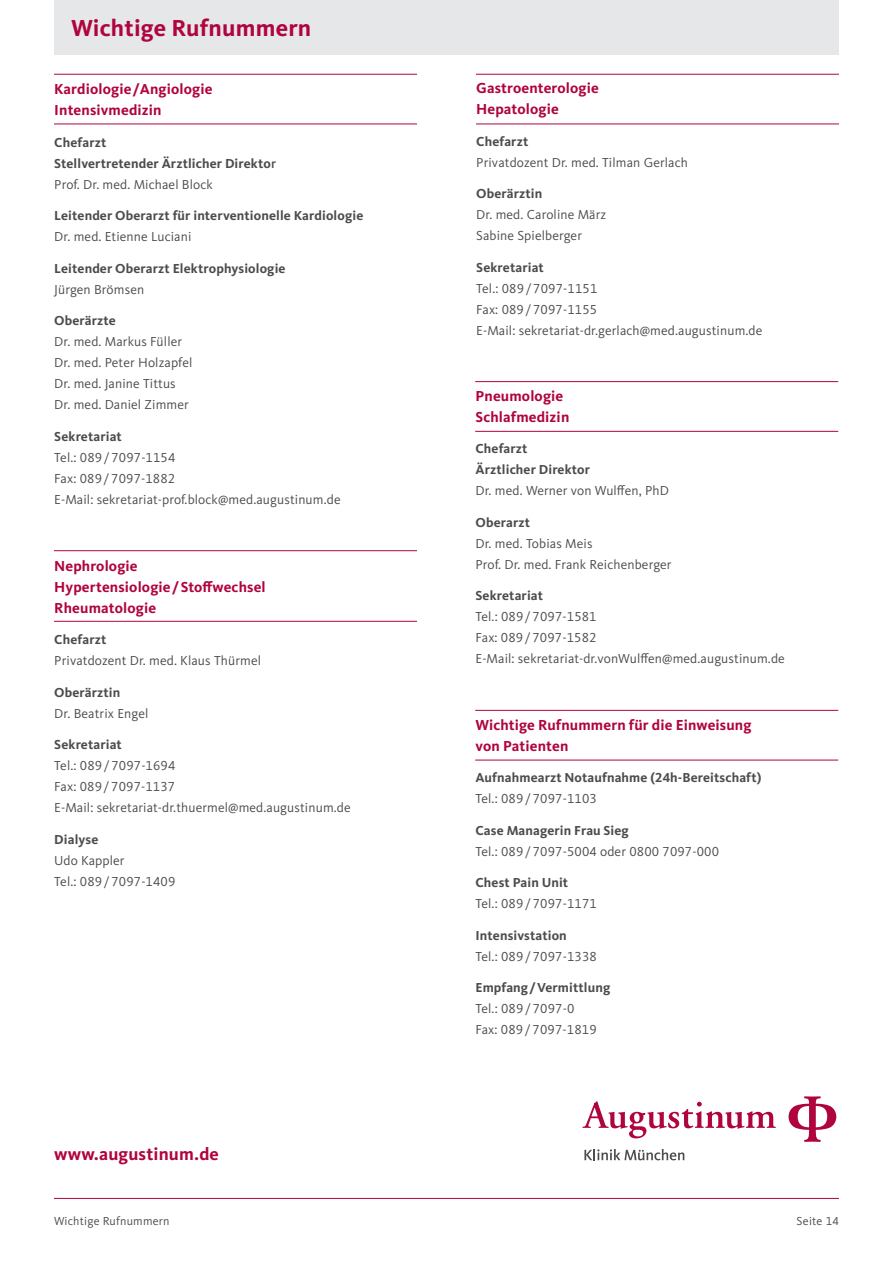
<style>
.page{position:relative;width:893px;height:1263px;background:#fff}
.page>*{position:absolute;margin:0;border:0;box-sizing:border-box;transform-origin:0 0}
.t1{font:700 24px "Kievit OT";letter-spacing:.01em;color:#b0043d}
.t2{font:700 18px "Kievit OT";letter-spacing:.01em;color:#b0043d}
.t3{font:700 15px/21px "Kievit OT";letter-spacing:.01em;color:#b0043d}
.t4{font:13.5px/21px "Kievit OT";letter-spacing:.01em;color:#4b4c4d}
.t5{font:700 13.5px/21px "Kievit OT";letter-spacing:.01em;color:#4b4c4d}
.t6{font:12px "Kievit OT";letter-spacing:.02em;color:#4b4c4d}
.s1{font-weight:500}
.s2{font-weight:400}
</style>
<div class="page">
<div style="left:54px;top:0;width:784px;height:54px;background:#e6e7e9"></div>
<hr style="left:54px;top:1198px;width:785px;height:1px;background:#b0043d">
<hr style="left:476px;top:74px;width:363px;height:1px;background:#b0043d">
<hr style="left:476px;top:124px;width:363px;height:1px;background:#b0043d">
<hr style="left:54px;top:74px;width:363px;height:1px;background:#b0043d">
<hr style="left:54px;top:124px;width:363px;height:1px;background:#b0043d">
<hr style="left:475px;top:381px;width:363px;height:1px;background:#b0043d">
<hr style="left:475px;top:431px;width:363px;height:1px;background:#b0043d">
<hr style="left:475px;top:710px;width:363px;height:1px;background:#b0043d">
<hr style="left:475px;top:760px;width:363px;height:1px;background:#b0043d">
<hr style="left:54px;top:550px;width:363px;height:1px;background:#b0043d">
<hr style="left:54px;top:621px;width:363px;height:1px;background:#b0043d">
<svg style="left:583px;top:1101px;width:193px;height:37px"></svg>
<svg style="left:788px;top:1096px;width:48px;height:46px"></svg>
<svg style="left:584px;top:1149px;width:100px;height:11px"></svg>
<h1 class="t1" style="left:71px;top:14px;width:242px">Wichtige Rufnummern</h1>
<p class="t3" style="left:54px;top:79px;width:160px">Kardiologie/Angiologie<br>Intensivmedizin</p>
<p class="t5" style="left:54px;top:132px;width:223px">Chefarzt<br>Stellvertretender Ärztlicher Direkto<span class="s1">r<br></span><span class="s2">Prof. Dr. med. Michael Block</span></p>
<p class="t5" style="left:54px;top:205px;width:311px">Leitender Oberarzt für interventionelle Kardiologie</p>
<p class="t4" style="left:54px;top:226px;width:139px">Dr. med. Etienne Luciani</p>
<p class="t5" style="left:54px;top:258px;width:233px">Leitender Oberarzt Elektrophysiologie</p>
<p class="t4" style="left:54px;top:279px;width:92px">Jürgen Brömsen</p>
<p class="t5" style="left:54px;top:310px;width:63px">Oberärzte</p>
<p class="t4" style="left:54px;top:331px;width:140px">Dr. med. Markus Füller<br>Dr. med. Peter Holzapfel<br>Dr. med. Janine Tittus<br>Dr. med. Daniel Zimmer</p>
<p class="t5" style="left:54px;top:426px;width:69px">Sekretariat</p>
<p class="t4" style="left:54px;top:447px;width:288px">Tel.: 089 / 7097-1154<br>Fax: 089 / 7097-1882<br>E-Mail: sekretariat-prof.block@med.augustinum.de</p>
<p class="t3" style="left:54px;top:555px;width:213px">Nephrologie<br>Hypertensiologie/Stoffwechsel<br>Rheumatologie</p>
<p class="t5" style="left:54px;top:629px;width:54px">Chefarzt</p>
<p class="t4" style="left:54px;top:650px;width:208px">Privatdozent Dr. med. Klaus Thürmel</p>
<p class="t5" style="left:54px;top:682px;width:68px">Oberärztin</p>
<p class="t4" style="left:54px;top:703px;width:96px">Dr. Beatrix Engel</p>
<p class="t5" style="left:54px;top:734px;width:69px">Sekretariat</p>
<p class="t4" style="left:54px;top:755px;width:298px">Tel.: 089 / 7097-1694<br>Fax: 089 / 7097-1137<br>E-Mail: sekretariat-dr.thuermel@med.augustinum.de</p>
<p class="t5" style="left:54px;top:829px;width:46px">Dialyse</p>
<p class="t4" style="left:54px;top:850px;width:123px">Udo Kappler<br>Tel.: 089 / 7097-1409</p>
<h2 class="t2" style="left:54px;top:1143px;width:166px">www.augustinum.de</h2>
<p class="t6" style="left:54px;top:1214px;width:117px">Wichtige Rufnummern</p>
<p class="t3" style="left:476px;top:78px;width:124px">Gastroenterologie<br>Hepatologie</p>
<p class="t5" style="left:476px;top:131px;width:54px">Chefarzt</p>
<p class="t4" style="left:476px;top:152px;width:213px">Privatdozent Dr. med. Tilman Gerlach</p>
<p class="t5" style="left:476px;top:183px;width:68px">Oberärztin</p>
<p class="t4" style="left:476px;top:204px;width:132px">Dr. med. Caroline März<br>Sabine Spielberger</p>
<p class="t5" style="left:476px;top:257px;width:69px">Sekretariat</p>
<p class="t4" style="left:476px;top:278px;width:288px">Tel.: 089 / 7097-1151<br>Fax: 089 / 7097-1155<br>E-Mail: sekretariat-dr.gerlach@med.augustinum.de</p>
<p class="t3" style="left:475px;top:385px;width:95px">Pneumologie<br>Schlafmedizin</p>
<p class="t5" style="left:475px;top:438px;width:116px">Chefarzt<br>Ärztlicher Direktor</p>
<p class="t4" style="left:475px;top:480px;width:195px">Dr. med. Werner von Wulffen, PhD</p>
<p class="t5" style="left:475px;top:512px;width:56px">Oberarzt</p>
<p class="t4" style="left:475px;top:533px;width:198px">Dr. med. Tobias Meis<br>Prof. Dr. med. Frank Reichenberger</p>
<p class="t5" style="left:475px;top:585px;width:69px">Sekretariat</p>
<p class="t4" style="left:475px;top:606px;width:311px">Tel.: 089 / 7097-1581<br>Fax: 089 / 7097-1582<br>E-Mail: sekretariat-dr.vonWulffen@med.augustinum.de</p>
<p class="t3" style="left:475px;top:714px;width:277px">Wichtige Rufnummern für die Einweisung von Patienten</p>
<p class="t5" style="left:475px;top:767px;width:287px">Aufnahmearzt Notaufnahme (24h-Bereitschaft)</p>
<p class="t4" style="left:475px;top:788px;width:123px">Tel.: 089 / 7097-1103</p>
<p class="t5" style="left:475px;top:819px;width:155px">Case Managerin Frau Sieg</p>
<p class="t4" style="left:475px;top:841px;width:245px">Tel.: 089 / 7097-5004 oder 0800 7097-000</p>
<p class="t5" style="left:475px;top:872px;width:94px">Chest Pain Unit</p>
<p class="t4" style="left:475px;top:893px;width:123px">Tel.: 089 / 7097-1171</p>
<p class="t5" style="left:475px;top:924px;width:93px">Intensivstation</p>
<p class="t4" style="left:475px;top:946px;width:123px">Tel.: 089 / 7097-1338</p>
<p class="t5" style="left:475px;top:977px;width:136px">Empfang/Vermittlung</p>
<p class="t4" style="left:475px;top:998px;width:123px">Tel.: 089 / 7097-0<br>Fax: 089 / 7097-1819</p>
<p class="t6" style="left:797px;top:1214px;width:44px">Seite 14</p>
</div>
